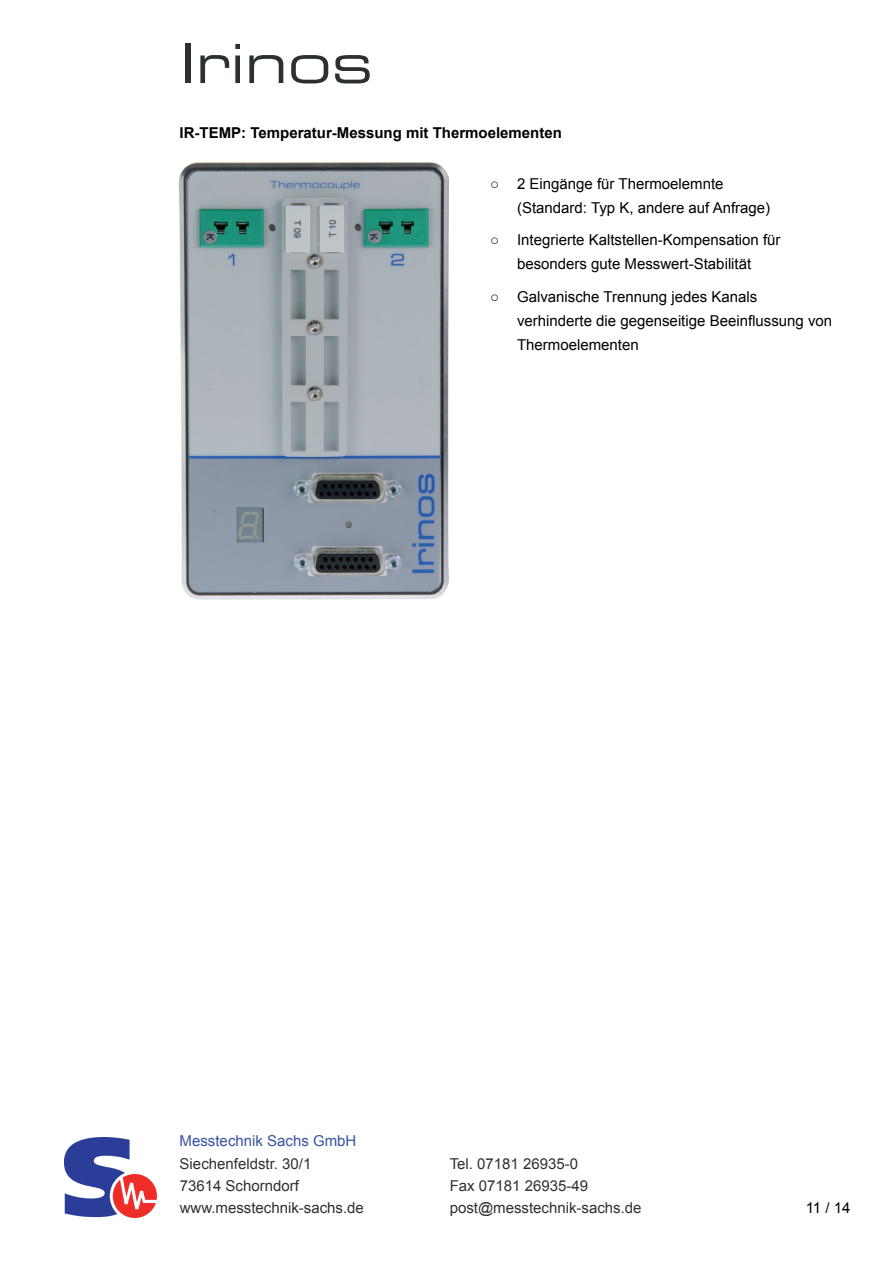
<style>
.page{position:relative;width:893px;height:1263px;background:#fff}
.page>*{position:absolute;margin:0;border:0;box-sizing:border-box;transform-origin:0 0}
.t1{font:54px "Eurostile LT Std Ex 2";color:#2d3032}
.t2{font:15px/24px "Arial";color:#000}
.t3{font:15px "Arial";color:#2e3031}
.t4{font:700 15px "Arial";color:#000}
.t5{font:15px "Arial";color:#3952a3}
</style>
<div class="page">
<img style="left:65px;top:1137px;width:93px;height:82px">
<img style="left:179px;top:162px;width:270px;height:438px">
<h1 class="t1" style="left:180px;top:27px;width:195px">Irinos</h1>
<p class="t4" style="left:180px;top:123px;width:384px">IR-TEMP: Temperatur-Messung mit Thermoelementen</p>
<p class="t2" style="left:517px;top:172px;width:255px;text-indent:-27px">○ 2 Eingänge für Thermoelemnte (Standard: Typ K, andere auf Anfrage)</p>
<p class="t2" style="left:490px;top:228px;width:292px;text-align:center">○ Integrierte Kaltstellen-Kompensation für besonders gute Messwert-Stabilität</p>
<p class="t2" style="left:517px;top:285px;width:317px;text-indent:-27px">○ Galvanische Trennung jedes Kanals verhinderte die gegenseitige Beeinflussung von<br>Thermoelementen</p>
<p class="t5" style="left:180px;top:1131px;width:178px">Messtechnik Sachs GmbH</p>
<p class="t3" style="left:180px;top:1153px;width:133px">Siechenfeldstr. 30/1</p>
<p class="t3" style="left:450px;top:1153px;width:130px">Tel. 07181 26935-0</p>
<p class="t3" style="left:180px;top:1176px;width:121px">73614 Schorndorf</p>
<p class="t3" style="left:450px;top:1176px;width:140px">Fax 07181 26935-49</p>
<p class="t3" style="left:180px;top:1198px;width:186px">www.messtechnik-sachs.de</p>
<p class="t3" style="left:450px;top:1198px;width:193px">post@messtechnik-sachs.de</p>
<p class="t2" style="left:806px;top:1196px;width:46px">11 / 14</p>
</div>
